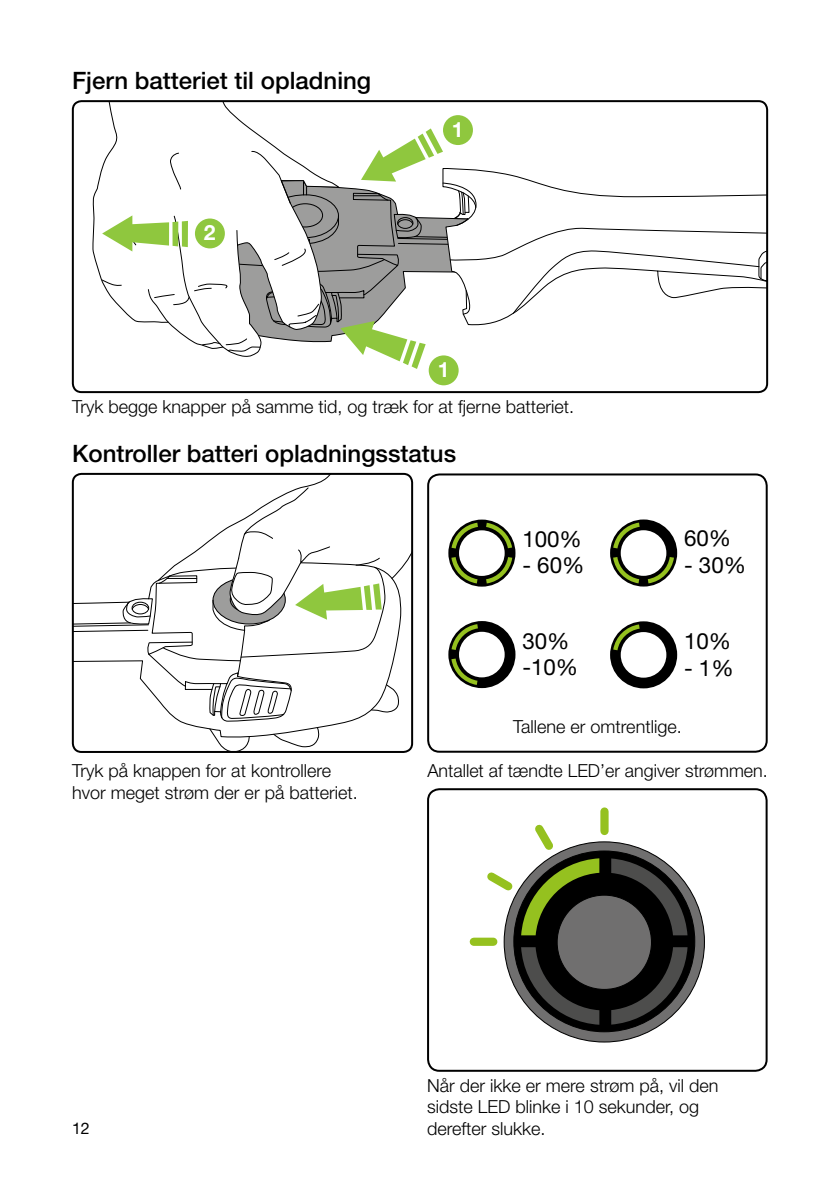
<style>
.page{position:relative;width:840px;height:1191px;background:#fff}
.page>*{position:absolute;margin:0;border:0;box-sizing:border-box;transform-origin:0 0}
.t1{font:500 24px "Helvetica Neue LT Std";color:#000}
.t2{font:22.4px/26.8px "Helvetica Neue LT Std";color:#000}
.t3{font:700 21.2px "Helvetica Neue LT Std";color:#fff}
.t4{font:300 18px/21.6px "Helvetica Neue LT Std";color:#000}
.t5{font:16px "Helvetica Neue LT Std";color:#000}
</style>
<div class="page">
<svg style="left:92px;top:103px;width:158px;height:179px"></svg>
<div style="left:72px;top:100px;width:695px;height:293px;border:2px solid #000;border-radius:9px"></div>
<svg style="left:102px;top:128px;width:664px;height:241px"></svg>
<div style="left:428px;top:355px;width:30px;height:30px;background:#8fc73e;border-radius:50%"></div>
<div style="left:443px;top:115px;width:29px;height:30px;background:#8fc73e;border-radius:50%"></div>
<div style="left:195px;top:218px;width:30px;height:30px;background:#8fc73e;border-radius:50%"></div>
<svg style="left:73px;top:474px;width:339px;height:278px"></svg>
<svg style="left:448px;top:519px;width:67px;height:67px"></svg>
<svg style="left:610px;top:519px;width:66px;height:67px"></svg>
<svg style="left:448px;top:621px;width:67px;height:67px"></svg>
<svg style="left:610px;top:621px;width:66px;height:67px"></svg>
<div style="left:427px;top:473px;width:340px;height:279px;border:2px solid #000;border-radius:11px"></div>
<svg style="left:504px;top:842px;width:200px;height:200px;background:#626161"></svg>
<div style="left:513px;top:851px;width:181px;height:180px;background:#000;border-radius:50%"></div>
<div style="left:557px;top:895px;width:94px;height:94px;background:#706f6f;border-radius:50%"></div>
<svg style="left:521px;top:947px;width:78px;height:77px"></svg>
<svg style="left:611px;top:858px;width:76px;height:77px"></svg>
<svg style="left:611px;top:947px;width:76px;height:77px"></svg>
<div style="left:473px;top:937px;width:20px;height:9px;background:#95c11f"></div>
<div style="left:600px;top:811px;width:8px;height:20px;background:#95c11f"></div>
<svg style="left:487px;top:824px;width:112px;height:111px"></svg>
<div style="left:427px;top:788px;width:340px;height:283px;border:2px solid #000;border-radius:11px"></div>
<h1 class="t1" style="left:72px;top:66px;width:300px">Fjern batteriet til opladning</h1>
<p class="t3" style="left:204px;top:219px;width:13px">2</p>
<p class="t3" style="left:451px;top:116px;width:13px">1</p>
<p class="t3" style="left:437px;top:356px;width:13px">1</p>
<p class="t4" style="left:72px;top:395px;width:503px">Tryk begge knapper på samme tid, og træk for at fjerne batteriet.</p>
<h1 class="t1" style="left:72px;top:439px;width:385px">Kontroller batteri opladningsstatus</h1>
<p class="t2" style="left:522px;top:525px;width:61px">100%</p>
<p class="t2" style="left:522px;top:551px;width:64px">- 60%</p>
<p class="t2" style="left:683px;top:524px;width:49px">60%</p>
<p class="t2" style="left:683px;top:551px;width:64px">- 30%</p>
<p class="t2" style="left:522px;top:627px;width:57px">30% -10%</p>
<p class="t2" style="left:683px;top:627px;width:49px">10%</p>
<p class="t2" style="left:683px;top:654px;width:51px">- 1%</p>
<p class="t4" style="left:513px;top:715px;width:170px">Tallene er omtrentlige.</p>
<p class="t4" style="left:72px;top:759px;width:287px">Tryk på knappen for at kontrollere hvor meget strøm der er på batteriet.</p>
<p class="t4" style="left:427px;top:759px;width:341px">Antallet af tændte LED’er angiver strømmen.</p>
<p class="t5" style="left:72px;top:1118px;width:19px">12</p>
<p class="t4" style="left:427px;top:1074px;width:293px">Når der ikke er mere strøm på, vil den sidste LED blinke i 10 sekunder, og derefter slukke.</p>
</div>
